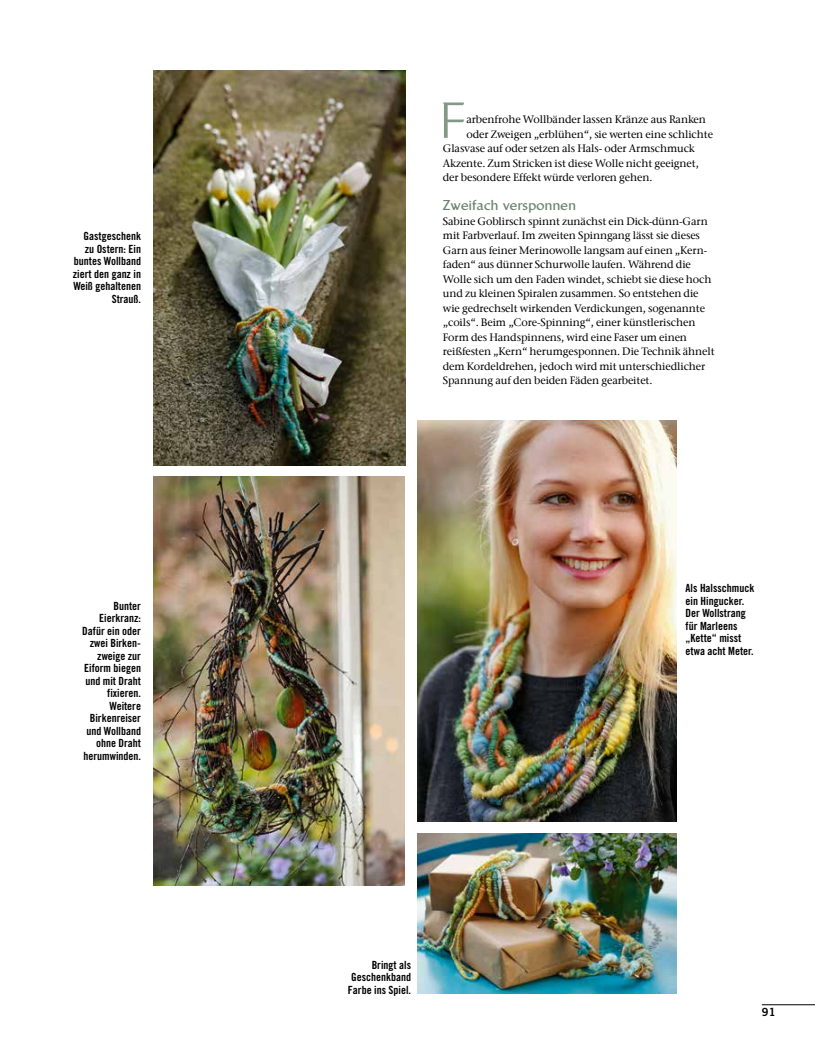
<style>
.page{position:relative;width:815px;height:1053px;background:#fff}
.page>*{position:absolute;margin:0;border:0;box-sizing:border-box;transform-origin:0 0}
.t1{font:48.5px "Brewery Pro";color:#859888;scale:1.05 1}
.t2{font:700 13.75px "Brewery Pro";letter-spacing:.025em;color:#68836f}
.t3{font:11.25px/12.5px "Trade Gothic LT Pro Bd Cn 20";color:#000;text-align:right}
.t4{font:11.25px "Trade Gothic LT Pro Bd 2";color:#000}
.t5{font:500 10.75px/14.5px "ITC Stone Serif Com";letter-spacing:-.01em;color:#000}
</style>
<div class="page">
<hr style="left:762px;top:1004px;width:53px;height:1px;background:#000">
<img style="left:153px;top:476px;width:252px;height:409px">
<img style="left:153px;top:71px;width:253px;height:395px">
<img style="left:418px;top:833px;width:259px;height:160px">
<img style="left:418px;top:420px;width:259px;height:401px">
<p class="t3" style="left:73px;top:230px;width:70px">Gastgeschenk zu Ostern: Ein buntes Wollband ziert den ganz in<br>Weiß gehaltenen<br>Strauß.</p>
<p class="t3" style="left:82px;top:599px;width:60px">Bunter<br>Eierkranz:<br>Dafür ein oder zwei Birken&shy;zweige zur<br>Eiform biegen und mit Draht fixieren.<br>Weitere<br>Birkenreiser und Wollband ohne Draht herumwinden.</p>
<h1 class="t1" style="left:440px;top:92px;width:26px">F</h1>
<p class="t5" style="left:467px;top:112px;width:241px">arbenfrohe Wollbänder lassen Kränze aus Ranken</p>
<p class="t5" style="left:467px;top:127px;width:248px">oder Zweigen „erblühen“, sie werten eine schlichte</p>
<p class="t5" style="left:443px;top:141px;width:253px">Glasvase auf oder setzen als Hals- oder Armschmuck</p>
<p class="t5" style="left:443px;top:156px;width:257px">Akzente. Zum Stricken ist diese Wolle nicht geeignet,</p>
<p class="t5" style="left:443px;top:170px;width:211px">der besondere Effekt würde verloren gehen.</p>
<p class="t2" style="left:443px;top:197px;width:134px">Zweifach versponnen</p>
<p class="t5" style="left:443px;top:214px;width:273px">Sabine Goblirsch spinnt zunächst ein Dick-dünn-Garn mit Farbverlauf. Im zweiten Spinngang lässt sie dieses Garn aus feiner Merinowolle langsam auf einen „Kern&shy;faden“ aus dünner Schurwolle laufen. Während die Wolle sich um den Faden windet, schiebt sie diese hoch und zu kleinen Spiralen zusammen. So entstehen die wie gedrechselt wirkenden Verdickungen, sogenannte „coils“. Beim „Core-Spinning“, einer künstlerischen Form des Handspinnens, wird eine Faser um einen reißfesten „Kern“ herumgesponnen. Die Technik ähnelt dem Kordeldrehen, jedoch wird mit unterschiedlicher Spannung auf den beiden Fäden gearbeitet.</p>
<p class="t3" style="left:686px;top:582px;width:70px;text-align:left">Als Halsschmuck ein Hingucker.<br>Der Wollstrang für Marleens „Kette“ misst etwa acht Meter.</p>
<p class="t3" style="left:348px;top:958px;width:65px;text-align:justify;text-indent:24px">Bringt als Geschenkband Farbe ins Spiel.</p>
<p class="t4" style="left:762px;top:1004px;width:15px">91</p>
</div>
